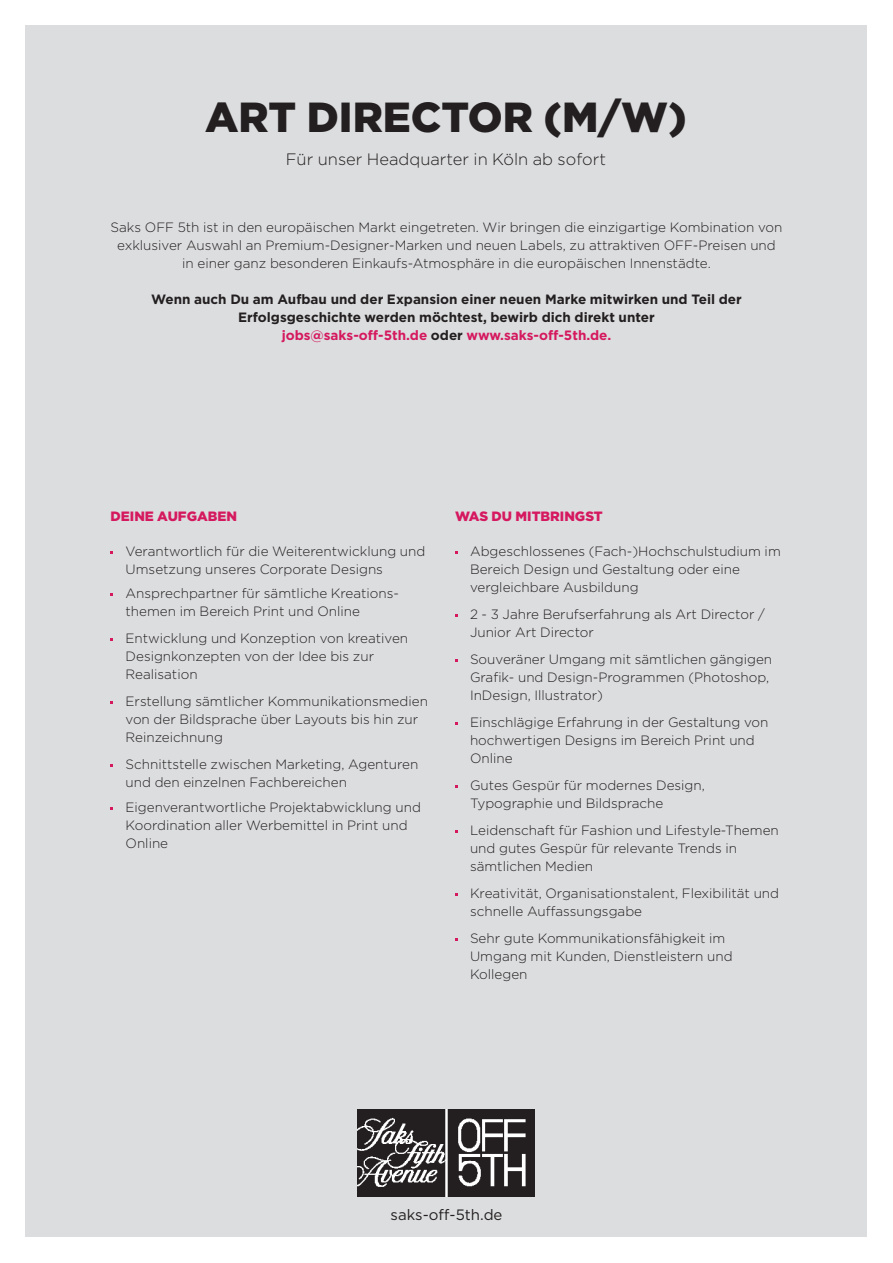
<style>
.page{position:relative;width:893px;height:1263px;background:#fff}
.page>*{position:absolute;margin:0;border:0;box-sizing:border-box;transform-origin:0 0}
.t1{font:900 42px "Gotham";color:#231f20}
.t2{font:300 16.5px "Gotham";color:#231f20}
.t3{font:15px "Gotham";color:#231f20}
.t4{font:300 13.5px/18px "Gotham";color:#231f20}
.t5{font:700 13.5px/18px "Gotham";color:#231f20;text-align:center}
.t6{font:900 13.5px "Gotham";color:#d5185f}
.t7{font:900 13.5px "Gotham";color:#d5195e}
.s1{color:#d5195e}
</style>
<div class="page">
<div style="left:26px;top:26px;width:841px;height:1211px;background:#dcdddf"></div>
<img style="left:357px;top:1109px;width:178px;height:87px">
<h1 class="t1" style="left:205px;top:88px;width:483px">ART DIRECTOR (M/W)</h1>
<p class="t2" style="left:286px;top:149px;width:322px">Für unser Headquarter in Köln ab sofort</p>
<p class="t4" style="left:111px;top:218px;width:673px;text-align:center">Saks OFF 5th ist in den europäischen Markt eingetreten. Wir bringen die einzigartige Kombination von exklusiver Auswahl an Premium-Designer-Marken und neuen Labels, zu attraktiven OFF-Preisen und in einer ganz besonderen Einkaufs-Atmosphäre in die europäischen Innenstädte.</p>
<p class="t5" style="left:151px;top:290px;width:592px">Wenn auch Du am Aufbau und der Expansion einer neuen Marke mitwirken und Teil der<br>Erfolgsgeschichte werden möchtest, bewirb dich direkt unter<br><span class="s1">jobs@saks-off-5th.de</span> oder <span class="s1">www.saks-off-5th.de.</span></p>
<p class="t7" style="left:111px;top:507px;width:128px">DEINE AUFGABEN</p>
<p class="t4" style="left:126px;top:541px;width:301px">Verantwortlich für die Weiterentwicklung und<br>Umsetzung unseres Corporate Designs</p>
<p class="t4" style="left:126px;top:583px;width:275px">Ansprechpartner für sämtliche Kreations&shy;themen im Bereich Print und Online</p>
<p class="t4" style="left:126px;top:628px;width:284px">Entwicklung und Konzeption von kreativen<br>Designkonzepten von der Idee bis zur<br>Realisation</p>
<p class="t4" style="left:126px;top:691px;width:304px">Erstellung sämtlicher Kommunikationsmedien von der Bildsprache über Layouts bis hin zur<br>Reinzeichnung</p>
<p class="t4" style="left:126px;top:754px;width:294px">Schnittstelle zwischen Marketing, Agenturen und den einzelnen Fachbereichen</p>
<p class="t4" style="left:126px;top:798px;width:297px">Eigenverantwortliche Projektabwicklung und<br>Koordination aller Werbemittel in Print und<br>Online</p>
<p class="t6" style="left:455px;top:507px;width:149px">WAS DU MITBRINGST</p>
<p class="t4" style="left:470px;top:541px;width:312px">Abgeschlossenes (Fach-)Hochschulstudium im<br>Bereich Design und Gestaltung oder eine vergleichbare Ausbildung</p>
<p class="t4" style="left:470px;top:604px;width:296px">2 - 3 Jahre Berufserfahrung als Art Director /<br>Junior Art Director</p>
<p class="t4" style="left:470px;top:649px;width:304px">Souveräner Umgang mit sämtlichen gängigen<br>Grafik- und Design-Programmen (Photoshop,<br>InDesign, Illustrator)</p>
<p class="t4" style="left:470px;top:712px;width:300px">Einschlägige Erfahrung in der Gestaltung von hochwertigen Designs im Bereich Print und<br>Online</p>
<p class="t4" style="left:470px;top:775px;width:236px">Gutes Gespür für modernes Design,<br>Typographie und Bildsprache</p>
<p class="t4" style="left:470px;top:820px;width:310px">Leidenschaft für Fashion und Lifestyle-Themen und gutes Gespür für relevante Trends in sämtlichen Medien</p>
<p class="t4" style="left:470px;top:883px;width:311px">Kreativität, Organisationstalent, Flexibilität und schnelle Auffassungsgabe</p>
<p class="t4" style="left:470px;top:928px;width:264px">Sehr gute Kommunikationsfähigkeit im<br>Umgang mit Kunden, Dienstleistern und<br>Kollegen</p>
<p class="t3" style="left:391px;top:1205px;width:113px">saks-off-5th.de</p>
</div>
